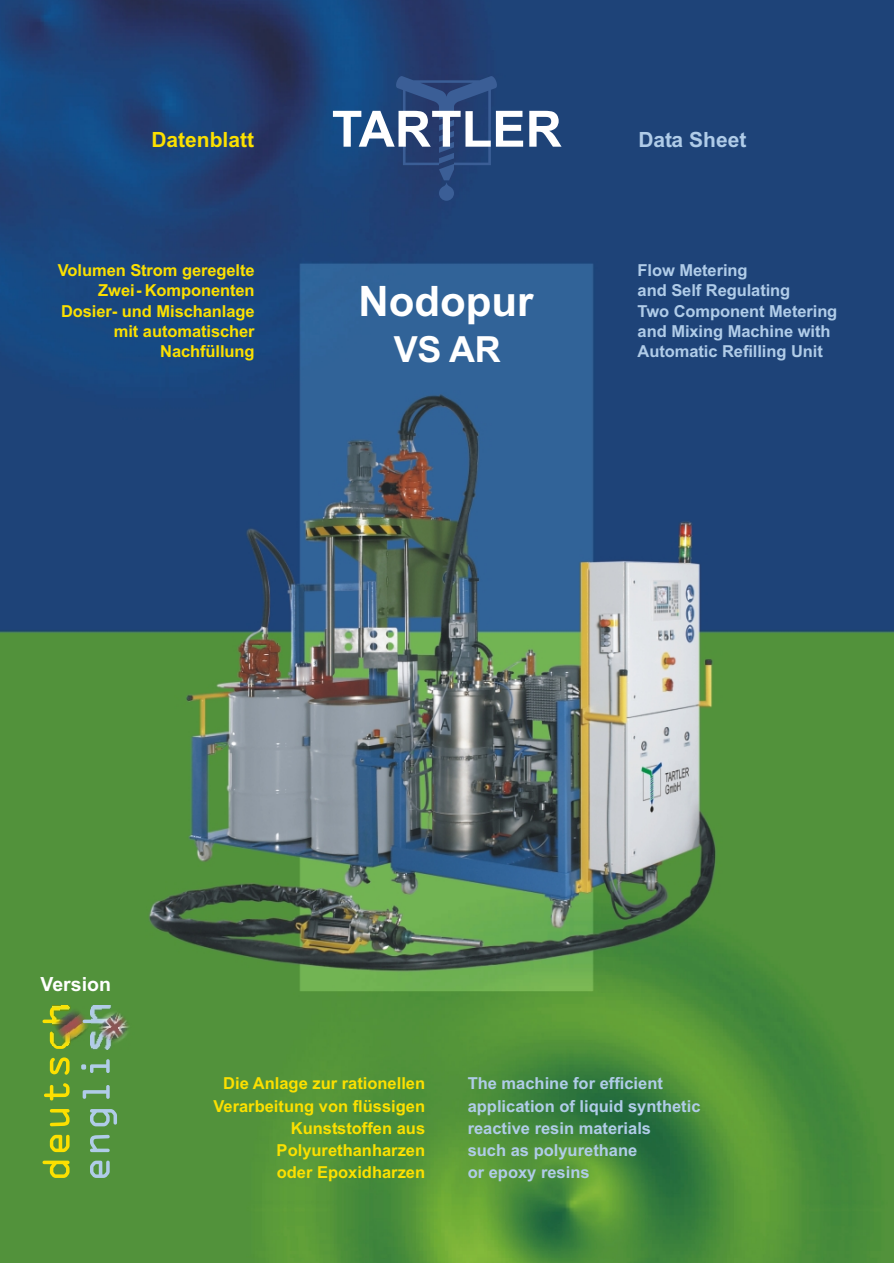
<style>
.page{position:relative;width:894px;height:1263px;background:#fff}
.page>*{position:absolute;margin:0;border:0;box-sizing:border-box;transform-origin:0 0}
.t1{font:700 50.1px "Arial";color:#fff}
.t2{font:700 42px "Arial";color:#fff}
.t3{font:700 36px "Arial";color:#fff}
.t4{font:700 21px "Arial";color:#fce000}
.t5{font:700 21px "Arial";color:#b0cce8}
.t6{font:700 19.5px "Arial";color:#fff}
.t7{font:700 16.5px/22px "Arial";color:#b0cce8}
.t8{font:700 16.5px/22px "Arial";color:#fce000;text-align:right}
</style>
<div class="page">
<img style="left:0;top:0;width:894px;height:1263px">
<svg style="left:394px;top:75px;width:105px;height:126px;background:#274479"></svg>
<svg style="left:43px;top:1006px;width:27px;height:172px;background:#7fa62b"></svg>
<img style="left:52px;top:1005px;width:41px;height:40px">
<svg style="left:81px;top:1006px;width:36px;height:172px;background:#649d5c"></svg>
<img style="left:91px;top:1006px;width:44px;height:44px">
<img style="left:99px;top:1010px;width:32px;height:30px">
<p class="t4" style="left:151px;top:131px;width:104px">Datenblatt</p>
<h1 class="t1" style="left:332px;top:110px;width:231px">TARTLER</h1>
<p class="t5" style="left:638px;top:131px;width:109px">Data Sheet</p>
<p class="t8" style="left:58px;top:262px;width:198px;line-height:20.2px">Volumen Strom geregelte<br>Zwei- Komponenten<br>Dosier- und Mischanlage mit automatischer<br>Nachfüllung</p>
<p class="t7" style="left:638px;top:262px;width:201px;line-height:20.2px">Flow Metering<br>and Self Regulating<br>Two Component Metering and Mixing Machine with</p>
<h2 class="t2" style="left:359px;top:285px;width:176px">Nodopur</h2>
<h3 class="t3" style="left:394px;top:335px;width:108px">VS AR</h3>
<p class="t7" style="left:638px;top:342px;width:187px">Automatic Refilling Unit</p>
<p class="t6" style="left:41px;top:977px;width:72px">Version</p>
<p class="t8" style="left:213px;top:1074px;width:213px">Die Anlage zur rationellen<br>Verarbeitung von flüssigen<br>Kunststoffen aus<br>Polyurethanharzen<br>oder Epoxidharzen</p>
<p class="t7" style="left:468px;top:1074px;width:234px">The machine for efficient application of liquid synthetic reactive resin materials<br>such as polyurethane<br>or epoxy resins</p>
</div>
